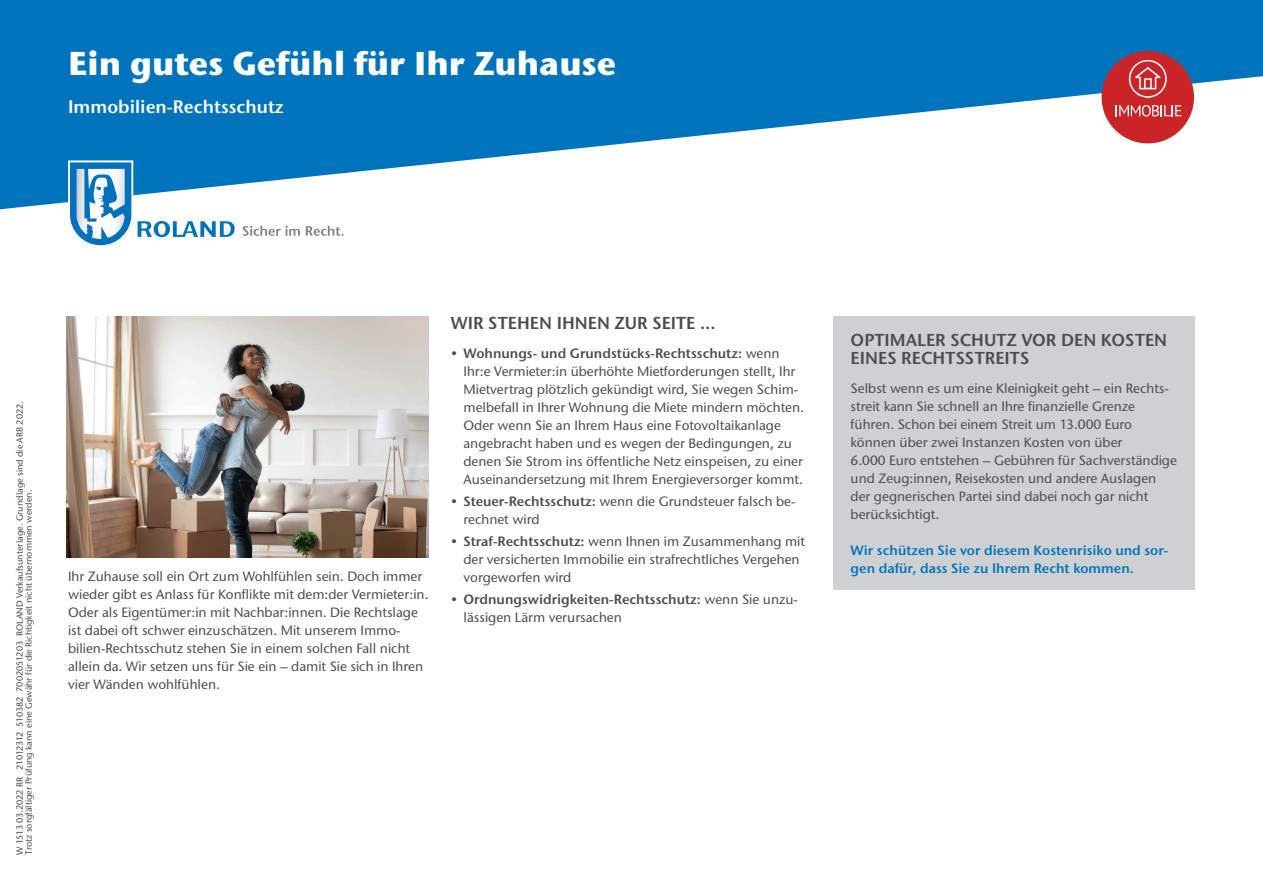
<style>
.page{position:relative;width:1263px;height:893px;background:#fff}
.page>*{position:absolute;margin:0;border:0;box-sizing:border-box;transform-origin:0 0}
._01_Head_Weiß{font:700 33px "Stone Sans ITC Std";color:#fff}
._02_Subhead_Weiß{font:600 18px "Stone Sans ITC Std";color:#fff}
._03_Copyhead{font:600 17.25px/18px "Stone Sans ITC Std";color:#4b4c4d}
._05_Copytext_Grau{font:500 13.5px/18px "Stone Sans ITC Std";color:#4b4c4d}
._04_Copytext{font:500 13.5px/18px "Stone Sans ITC Std";color:#4b4c4d}
._04_Copytext-2{font:600 13.5px/18px "Stone Sans ITC Std";color:#0073bd}
._15_Drucknummer{font:500 9px/9px "Stone Sans ITC Std";color:#4b4c4d}
.s1{font-weight:600}
</style>
<div class="page">
<div style="left:833px;top:316px;width:362px;height:274px;background:#cfd0d2"></div>
<svg style="left:0;top:0;width:1263px;height:209px;fill:#0073bd"></svg>
<svg style="left:242px;top:226px;width:102px;height:10px"></svg>
<svg style="left:68px;top:160px;width:167px;height:86px"></svg>
<img style="left:67px;top:316px;width:361px;height:241px">
<div style="left:1101px;top:51px;width:93px;height:92px;background:#c92427;border-radius:50%"></div>
<svg style="left:1129px;top:60px;width:38px;height:38px"></svg>
<svg style="left:1116px;top:105px;width:65px;height:11px"></svg>
<p class="_01_Head_Weiß" style="left:68px;top:42px;width:550px">Ein gutes Gefühl für Ihr Zuhause</p>
<p class="_02_Subhead_Weiß" style="left:68px;top:95px;width:217px">Immobilien-Rechtsschutz</p>
<p class="_15_Drucknummer" style="left:15px;top:855px;width:455px;rotate:-90deg">W 1513 03.2022 RR 21012312 510382 7002051203 ROLAND Verkaufsunterlage. Grundlage sind die ARB 2022.<br>Trotz sorgfältiger Prüfung kann eine Gewähr für die Richtigkeit nicht übernommen werden.</p>
<p class="_05_Copytext_Grau" style="left:68px;top:567px;width:362px">Ihr Zuhause soll ein Ort zum Wohlfühlen sein. Doch immer wieder gibt es Anlass für Konflikte mit dem:der Vermieter:in.<br>Oder als Eigentümer:in mit Nachbar:innen. Die Rechtslage ist dabei oft schwer einzuschätzen. Mit unserem Immo&shy;bilien-Rechtsschutz stehen Sie in einem solchen Fall nicht allein da. Wir setzen uns für Sie ein – damit Sie sich in Ihren vier Wänden wohlfühlen.</p>
<p class="_03_Copyhead" style="left:451px;top:314px;width:266px">WIR STEHEN IHNEN ZUR SEITE ...</p>
<p class="_05_Copytext_Grau" style="left:463px;top:344px;width:342px;text-indent:-13px">• <span class="s1">Wohnungs- und Grundstücks-Rechtsschutz:</span> wenn Ihr:e Vermieter:in überhöhte Mietforderungen stellt, Ihr Mietvertrag plötzlich gekündigt wird, Sie wegen Schim&shy;melbefall in Ihrer Wohnung die Miete mindern möchten.<br>Oder wenn Sie an Ihrem Haus eine Fotovoltaikanlage angebracht haben und es wegen der Bedingungen, zu denen Sie Strom ins öffentliche Netz einspeisen, zu einer Auseinandersetzung mit Ihrem Energieversorger kommt.</p>
<p class="_05_Copytext_Grau" style="left:463px;top:492px;width:333px;text-indent:-13px">• <span class="s1">Steuer-Rechtsschutz:</span> wenn die Grundsteuer falsch be&shy;rechnet wird</p>
<p class="_05_Copytext_Grau" style="left:463px;top:532px;width:343px;text-indent:-13px">• <span class="s1">Straf-Rechtsschutz:</span> wenn Ihnen im Zusammenhang mit der versicherten Immobilie ein strafrechtliches Vergehen vorgeworfen wird</p>
<p class="_05_Copytext_Grau" style="left:463px;top:590px;width:336px;text-indent:-13px">• <span class="s1">Ordnungswidrigkeiten-Rechtsschutz:</span> wenn Sie unzu&shy;lässigen Lärm verursachen</p>
<p class="_03_Copyhead" style="left:851px;top:331px;width:318px">OPTIMALER SCHUTZ VOR DEN KOSTEN<br>EINES RECHTSSTREITS</p>
<p class="_04_Copytext" style="left:851px;top:379px;width:328px">Selbst wenn es um eine Kleinigkeit geht – ein Rechts&shy;streit kann Sie schnell an Ihre finanzielle Grenze führen. Schon bei einem Streit um 13.000 Euro können über zwei Instanzen Kosten von über<br>6.000 Euro entstehen – Gebühren für Sachverständige und Zeug:innen, Reisekosten und andere Auslagen der gegnerischen Partei sind dabei noch gar nicht berücksichtigt.</p>
<p class="_04_Copytext-2" style="left:851px;top:541px;width:319px">Wir schützen Sie vor diesem Kostenrisiko und sor&shy;gen dafür, dass Sie zu Ihrem Recht kommen.</p>
</div>
